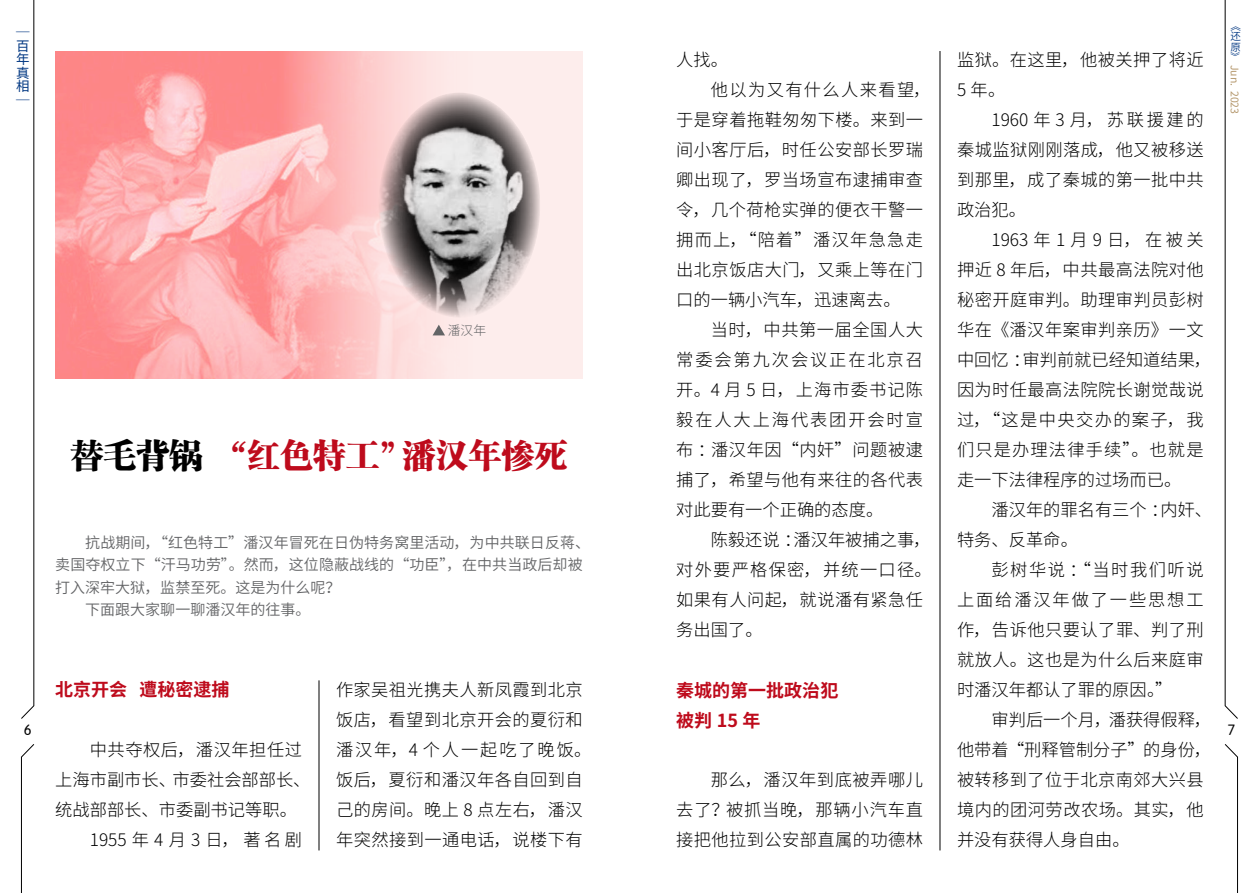
<style>
.page{position:relative;width:1259px;height:893px;background:#fff}
.page>*{position:absolute;margin:0;border:0;box-sizing:border-box;transform-origin:0 0}
.t1{font:33px "FZCSK GBK1 0";color:#be0b1c}
.t2{font:700 18px/30px "Source Han Sans CN";color:#be0b1c}
.t3{font:300 17.25px/30px "Source Han Sans CN";letter-spacing:.025em;color:#000;text-align:justify}
.t4{font:300 17.25px "Source Han Sans CN";color:#000}
.t5{font:300 17.25px "Source Han Sans CN";letter-spacing:.11em;color:#000}
.t6{font:300 17.25px "Source Han Sans CN";letter-spacing:.07em;color:#000}
.t7{font:300 17.25px "Source Han Sans CN";letter-spacing:.25em;color:#000}
.t8{font:300 17.25px "Source Han Sans CN";letter-spacing:.08em;color:#000}
.t9{font:300 17.25px "Source Han Sans CN";letter-spacing:.065em;color:#000}
.t10{font:300 17.25px "Source Han Sans CN";letter-spacing:.06em;color:#000}
.t11{font:300 17.25px "Source Han Sans CN";letter-spacing:.15em;color:#000}
.t12{font:300 17.25px "Source Han Sans CN";letter-spacing:.09em;color:#000}
.t13{font:15px "Source Han Sans CN";letter-spacing:.005em;color:#636466}
.t14{font:14.7px "FZY3 JW GB1 0";color:#000}
.t15{font:13.5px/13.5px "Source Han Sans CN";color:#003782;text-align:justify}
.t16{font:300 12.75px "Source Han Sans CN";color:#636466}
.t17{font:10.5px "Source Han Sans CN";color:#b5986d}
.t18{font:10.5px/10.4px "Source Han Sans CN";color:#003782;text-align:justify}
.t19{font:9.45px "Source Han Sans CN";color:#003782}
.s1{color:#000}
</style>
<div class="page">
<svg style="left:21px;top:0;width:13px;height:719px"></svg>
<svg style="left:21px;top:744px;width:13px;height:149px"></svg>
<svg style="left:1224px;top:0;width:14px;height:719px"></svg>
<svg style="left:1224px;top:744px;width:14px;height:149px"></svg>
<div style="left:55px;top:51px;width:528px;height:327px;background:#fdedec"></div>
<img style="left:55px;top:51px;width:390px;height:327px">
<hr style="left:939px;top:51px;width:1px;height:799px;background:#000">
<svg style="left:378px;top:92px;width:162px;height:226px"></svg>
<img style="left:378px;top:109px;width:162px;height:209px">
<svg style="left:432px;top:325px;width:13px;height:10px"></svg>
<hr style="left:319px;top:680px;width:1px;height:170px;background:#000">
<p class="t18" style="left:1230px;top:21px;width:12px">《还原</p>
<p class="t19" style="left:1230px;top:51px;width:11px">》</p>
<p class="t15" style="left:16px;top:26px;width:15px">｜百年真相｜</p>
<p class="t3" style="left:957px;top:45px;width:248px">监狱。在这里，他被关押了将近</p>
<p class="t3" style="left:676px;top:45px;width:53px">人找。</p>
<p class="t8" style="left:711px;top:80px;width:221px">他以为又有什么人来看望，</p>
<p class="t3" style="left:676px;top:105px;width:248px">于是穿着拖鞋匆匆下楼。来到一</p>
<p class="t3" style="left:676px;top:135px;width:248px">间小客厅后，时任公安部长罗瑞</p>
<p class="t3" style="left:676px;top:165px;width:248px">卿出现了，罗当场宣布逮捕审查</p>
<p class="t3" style="left:676px;top:195px;width:248px">令，几个荷枪实弹的便衣干警一</p>
<p class="t6" style="left:676px;top:230px;width:248px">拥而上，“陪着”潘汉年急急走</p>
<p class="t3" style="left:676px;top:255px;width:248px">出北京饭店大门，又乘上等在门</p>
<p class="t4" style="left:676px;top:290px;width:226px">口的一辆小汽车，迅速离去。</p>
<p class="t3" style="left:711px;top:315px;width:214px">当时，中共第一届全国人大</p>
<p class="t5" style="left:676px;top:350px;width:248px">常委会第九次会议正在北京召</p>
<p class="t10" style="left:676px;top:380px;width:248px">开。4 月 5 日，上海市委书记陈</p>
<p class="t5" style="left:676px;top:410px;width:248px">毅在人大上海代表团开会时宣</p>
<p class="t3" style="left:676px;top:435px;width:248px">布：潘汉年因“内奸”问题被逮</p>
<p class="t3" style="left:676px;top:465px;width:248px">捕了，希望与他有来往的各代表</p>
<p class="t4" style="left:676px;top:500px;width:209px">对此要有一个正确的态度。</p>
<p class="t4" style="left:711px;top:530px;width:221px">陈毅还说：潘汉年被捕之事，</p>
<p class="t6" style="left:676px;top:560px;width:257px">对外要严格保密，并统一口径。</p>
<p class="t3" style="left:676px;top:585px;width:248px">如果有人问起，就说潘有紧急任</p>
<p class="t3" style="left:676px;top:615px;width:88px">务出国了。</p>
<p class="t17" style="left:1240px;top:65px;width:51px;rotate:90deg">Jun. 2023</p>
<p class="t3" style="left:957px;top:75px;width:50px">5 年。</p>
<p class="t11" style="left:991px;top:110px;width:214px">1960 年 3 月，苏联援建的</p>
<p class="t3" style="left:957px;top:135px;width:248px">秦城监狱刚刚落成，他又被移送</p>
<p class="t3" style="left:957px;top:165px;width:248px">到那里，成了秦城的第一批中共</p>
<p class="t3" style="left:957px;top:195px;width:71px">政治犯。</p>
<p class="t7" style="left:991px;top:230px;width:214px">1963年1月9日，在被关</p>
<p class="t3" style="left:957px;top:255px;width:248px">押近 8 年后，中共最高法院对他</p>
<p class="t3" style="left:957px;top:285px;width:248px">秘密开庭审判。助理审判员彭树</p>
<p class="t3" style="left:957px;top:315px;width:248px">华在《潘汉年案审判亲历》一文</p>
<p class="t4" style="left:957px;top:350px;width:256px">中回忆：审判前就已经知道结果，</p>
<p class="t3" style="left:957px;top:375px;width:248px">因为时任最高法院院长谢觉哉说</p>
<p class="t8" style="left:957px;top:410px;width:248px">过，“这是中央交办的案子，我</p>
<p class="t9" style="left:957px;top:440px;width:248px">们只是办理法律手续”。也就是</p>
<p class="t4" style="left:957px;top:470px;width:226px">走一下法律程序的过场而已。</p>
<p class="t4" style="left:991px;top:500px;width:222px">潘汉年的罪名有三个：内奸、</p>
<p class="t3" style="left:957px;top:525px;width:122px">特务、反革命。</p>
<p class="t12" style="left:991px;top:560px;width:214px">彭树华说：“当时我们听说</p>
<p class="t5" style="left:957px;top:590px;width:248px">上面给潘汉年做了一些思想工</p>
<p class="t3" style="left:957px;top:615px;width:248px">作，告诉他只要认了罪、判了刑</p>
<p class="t3" style="left:957px;top:645px;width:248px">就放人。这也是为什么后来庭审</p>
<p class="t4" style="left:957px;top:680px;width:217px">时潘汉年都认了罪的原因。”</p>
<p class="t4" style="left:991px;top:710px;width:221px">审判后一个月，潘获得假释，</p>
<p class="t4" style="left:957px;top:740px;width:256px">他带着“刑释管制分子”的身份，</p>
<p class="t3" style="left:957px;top:765px;width:248px">被转移到了位于北京南郊大兴县</p>
<p class="t3" style="left:957px;top:795px;width:248px">境内的团河劳改农场。其实，他</p>
<p class="t4" style="left:957px;top:830px;width:174px">并没有获得人身自由。</p>
<p class="t16" style="left:448px;top:324px;width:40px">潘汉年</p>
<h1 class="t1" style="left:70px;top:437px;width:498px"><span class="s1">替毛背锅</span> “红色特工”潘汉年惨死</h1>
<p class="t13" style="left:85px;top:534px;width:506px">抗战期间，“红色特工”潘汉年冒死在日伪特务窝里活动，为中共联日反蒋、</p>
<p class="t13" style="left:55px;top:556px;width:529px">卖国夺权立下“汗马功劳”。然而，这位隐蔽战线的“功臣”，在中共当政后却被</p>
<p class="t13" style="left:55px;top:579px;width:287px">打入深牢大狱，监禁至死。这是为什么呢？</p>
<p class="t13" style="left:85px;top:601px;width:227px">下面跟大家聊一聊潘汉年的往事。</p>
<p class="t2" style="left:55px;top:675px;width:176px">北京开会 遭秘密逮捕</p>
<p class="t3" style="left:336px;top:675px;width:257px;text-align:left">作家吴祖光携夫人新凤霞到北京饭店，看望到北京开会的夏衍和潘汉年，4 个人一起吃了晚饭。饭后，夏衍和潘汉年各自回到自己的房间。晚上 8 点左右，潘汉年突然接到一通电话，说楼下有</p>
<p class="t2" style="left:676px;top:676px;width:164px">秦城的第一批政治犯被判 15 年</p>
<p class="t14" style="left:24px;top:722px;width:9px">6</p>
<p class="t14" style="left:1227px;top:722px;width:9px">7</p>
<p class="t3" style="left:90px;top:735px;width:214px">中共夺权后，潘汉年担任过</p>
<p class="t4" style="left:55px;top:769px;width:257px">上海市副市长、市委社会部部长、</p>
<p class="t4" style="left:55px;top:799px;width:243px">统战部部长、市委副书记等职。</p>
<p class="t7" style="left:90px;top:829px;width:214px">1955年4月3日，著名剧</p>
<p class="t3" style="left:676px;top:765px;width:248px;text-indent:34px">那么，潘汉年到底被弄哪儿去了？被抓当晚，那辆小汽车直接把他拉到公安部直属的功德林</p>
</div>
